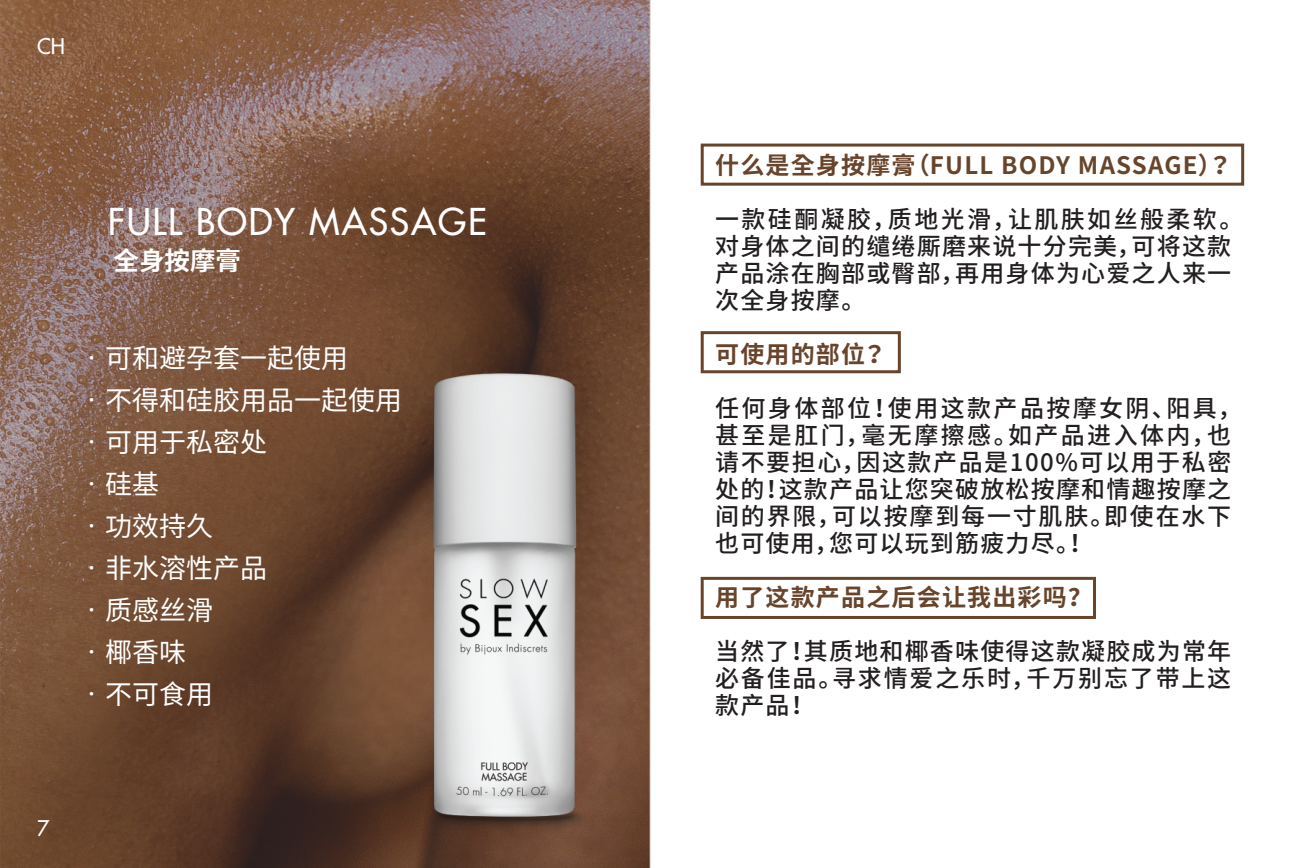
<style>
.page{position:relative;width:1293px;height:868px;background:#fff}
.page>*{position:absolute;margin:0;border:0;box-sizing:border-box;transform-origin:0 0}
.t1{font:500 36px "Futura Std";letter-spacing:.05em;color:#fff}
.t2{font:27px "Noto Sans SC";color:#fff}
.t3{font:700 25.5px "Noto Sans SC";color:#fff}
.t4{font:500 24px/27px "Noto Sans SC";letter-spacing:.065em;color:#231f20}
.t5{font:700 24px "Noto Sans TC";letter-spacing:.05em;color:#68442b}
.t6{font:700 24px "Noto Sans SC";letter-spacing:.05em;color:#68442b}
.t7{font:500 21px "Futura Std";color:#fff}
</style>
<div class="page">
<img style="left:0;top:570px;width:651px;height:297px">
<img style="left:271px;top:570px;width:380px;height:54px">
<img style="left:0;top:0;width:1245px;height:570px">
<div style="left:700px;top:331px;width:201px;height:42px;border:3px solid #68442b"></div>
<div style="left:700px;top:576px;width:396px;height:43px;border:3px solid #68442b"></div>
<div style="left:700px;top:143px;width:544px;height:43px;border:3px solid #68442b"></div>
<p class="t7" style="left:37px;top:33px;width:30px">CH</p>
<h1 class="t1" style="left:108px;top:199px;width:380px">FULL BODY MASSAGE</h1>
<p class="t3" style="left:113px;top:246px;width:129px">全身按摩膏</p>
<p class="t2" style="left:78px;top:343px;width:272px">•可和避孕套一起使用</p>
<p class="t2" style="left:78px;top:385px;width:326px">•不得和硅胶用品一起使用</p>
<p class="t2" style="left:78px;top:427px;width:191px">•可用于私密处</p>
<p class="t2" style="left:78px;top:469px;width:83px">•硅基</p>
<p class="t2" style="left:78px;top:511px;width:137px">•功效持久</p>
<p class="t2" style="left:78px;top:553px;width:191px">•非水溶性产品</p>
<p class="t2" style="left:78px;top:595px;width:137px">•质感丝滑</p>
<p class="t2" style="left:78px;top:637px;width:110px">•椰香味</p>
<p class="t2" style="left:78px;top:679px;width:137px">•不可食用</p>
<p class="t7" style="left:37px;top:814px;width:14px">7</p>
<p class="t5" style="left:715px;top:151px;width:519px">什么是全身按摩膏（FULL BODY MASSAGE）？</p>
<p class="t4" style="left:715px;top:206px;width:530px">一款硅酮凝胶，质地光滑，让肌肤如丝般柔软。对身体之间的缱绻厮磨来说十分完美，可将这款产品涂在胸部或臀部，再用身体为心爱之人来一次全身按摩。</p>
<p class="t5" style="left:715px;top:340px;width:173px">可使用的部位？</p>
<p class="t4" style="left:715px;top:395px;width:528px">任何身体部位！使用这款产品按摩女阴、阳具，甚至是肛门，毫无摩擦感。如产品进入体内，也请不要担心，因这款产品是100%可以用于私密处的！这款产品让您突破放松按摩和情趣按摩之间的界限，可以按摩到每一寸肌肤。即使在水下也可使用，您可以玩到筋疲力尽。！</p>
<p class="t6" style="left:715px;top:583px;width:378px">用了这款产品之后会让我出彩吗？</p>
<p class="t4" style="left:715px;top:638px;width:518px;text-align:justify">当然了！其质地和椰香味使得这款凝胶成为常年必备佳品。寻求情爱之乐时，千万别忘了带上这款产品！</p>
</div>
